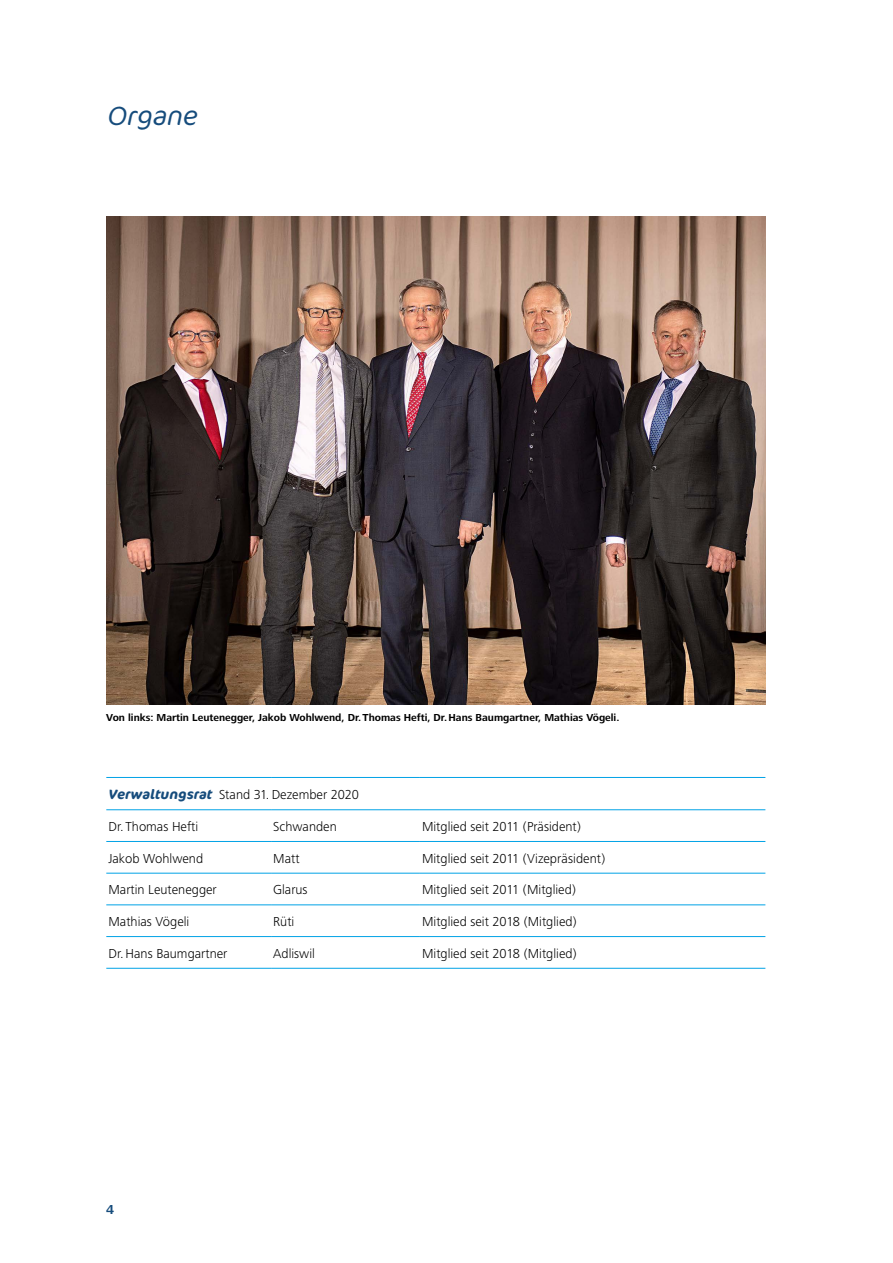
<style>
.page{position:relative;width:893px;height:1263px;background:#fff}
.page>*{position:absolute;margin:0;border:0;box-sizing:border-box;transform-origin:0 0}
.t1{font:italic 300 27px "Cocon OT";color:#164c7c}
.t2{font:300 13.5px "Frutiger Next LT";color:#000}
.t3{font:700 13.5px "Frutiger Next LT";color:#164c7c}
.t4{font:700 10.5px "Frutiger Next LT";color:#000}
.s1{font-family:"Cocon OT";font-weight:700;font-style:italic;color:#164c7c}
</style>
<div class="page">
<hr style="left:106px;top:777px;width:165px;height:1px;background:#00a2e6">
<hr style="left:271px;top:777px;width:149px;height:1px;background:#00a2e6">
<hr style="left:420px;top:777px;width:345px;height:1px;background:#00a2e6">
<hr style="left:106px;top:809px;width:165px;height:1px;background:#00a2e6">
<hr style="left:271px;top:809px;width:149px;height:1px;background:#00a2e6">
<hr style="left:420px;top:809px;width:345px;height:1px;background:#00a2e6">
<hr style="left:106px;top:841px;width:165px;height:1px;background:#00a2e6">
<hr style="left:271px;top:841px;width:149px;height:1px;background:#00a2e6">
<hr style="left:420px;top:841px;width:345px;height:1px;background:#00a2e6">
<hr style="left:106px;top:873px;width:165px;height:1px;background:#00a2e6">
<hr style="left:271px;top:873px;width:149px;height:1px;background:#00a2e6">
<hr style="left:420px;top:873px;width:345px;height:1px;background:#00a2e6">
<hr style="left:106px;top:904px;width:165px;height:1px;background:#00a2e6">
<hr style="left:271px;top:904px;width:149px;height:1px;background:#00a2e6">
<hr style="left:420px;top:904px;width:345px;height:1px;background:#00a2e6">
<hr style="left:106px;top:936px;width:165px;height:1px;background:#00a2e6">
<hr style="left:106px;top:968px;width:165px;height:1px;background:#00a2e6">
<hr style="left:271px;top:936px;width:149px;height:1px;background:#00a2e6">
<hr style="left:271px;top:968px;width:149px;height:1px;background:#00a2e6">
<hr style="left:420px;top:936px;width:345px;height:1px;background:#00a2e6">
<hr style="left:420px;top:968px;width:345px;height:1px;background:#00a2e6">
<img style="left:106px;top:217px;width:659px;height:488px">
<h1 class="t1" style="left:106px;top:100px;width:92px">Organe</h1>
<p class="t4" style="left:106px;top:712px;width:515px">Von links: Martin Leutenegger, Jakob Wohlwend, Dr.Thomas Hefti, Dr.Hans Baumgartner, Mathias Vögeli.</p>
<p class="t2" style="left:108px;top:787px;width:252px"><span class="s1">Verwaltungsrat</span> Stand 31. Dezember 2020</p>
<p class="t2" style="left:108px;top:819px;width:91px">Dr. Thomas Hefti</p>
<p class="t2" style="left:273px;top:819px;width:65px">Schwanden</p>
<p class="t2" style="left:422px;top:819px;width:160px">Mitglied seit 2011 (Präsident)</p>
<p class="t2" style="left:108px;top:851px;width:96px">Jakob Wohlwend</p>
<p class="t2" style="left:273px;top:851px;width:28px">Matt</p>
<p class="t2" style="left:422px;top:851px;width:185px">Mitglied seit 2011 (Vizepräsident)</p>
<p class="t2" style="left:108px;top:882px;width:110px">Martin Leutenegger</p>
<p class="t2" style="left:273px;top:882px;width:36px">Glarus</p>
<p class="t2" style="left:422px;top:882px;width:155px">Mitglied seit 2011 (Mitglied)</p>
<p class="t2" style="left:108px;top:914px;width:82px">Mathias Vögeli</p>
<p class="t2" style="left:273px;top:914px;width:23px">Rüti</p>
<p class="t2" style="left:422px;top:914px;width:156px">Mitglied seit 2018 (Mitglied)</p>
<p class="t2" style="left:108px;top:946px;width:121px">Dr.Hans Baumgartner</p>
<p class="t2" style="left:273px;top:946px;width:43px">Adliswil</p>
<p class="t2" style="left:422px;top:946px;width:156px">Mitglied seit 2018 (Mitglied)</p>
<p class="t3" style="left:106px;top:1202px;width:9px">4</p>
</div>
